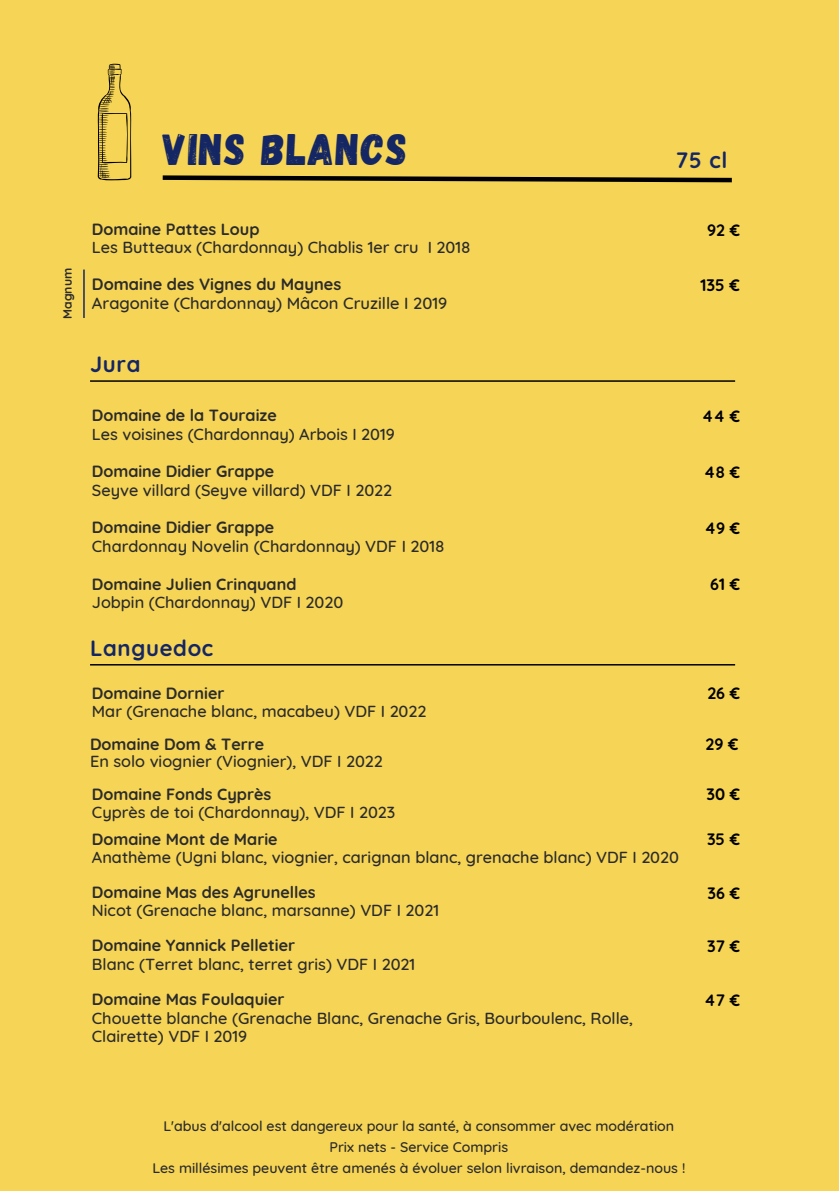
<style>
.page{position:relative;width:839px;height:1191px;background:#fff}
.page>*{position:absolute;margin:0;border:0;box-sizing:border-box;transform-origin:0 0}
.t1{font:44px "Gagalin";letter-spacing:.03em;color:#142664}
.t2{font:700 22.2px "Quicksand";letter-spacing:.03em;color:#142664}
.t3{font:500 16.6px "Quicksand";color:#2b2b2b}
.t4{font:700 16.6px "Quicksand";color:#000}
.t5{font:500 16.4px/17.4px "Quicksand";color:#2b2b2b}
.t6{font:700 16.4px "Quicksand";color:#000}
.t7{font:700 16.4px "Quicksand";color:#2b2b2b}
.t8{font:700 16.2px "Quicksand";color:#2b2b2b}
.t9{font:500 14.2px/21.4px "Quicksand";color:#2b2b2b;text-align:center}
.t10{font:700 12.2px "Quicksand";color:#2b2b2b}
</style>
<div class="page">
<div style="left:0;top:0;width:838px;height:1191px;background:#f6d455"></div>
<svg style="left:162px;top:175px;width:570px;height:8px"></svg>
<svg style="left:97px;top:64px;width:34px;height:117px"></svg>
<hr style="left:90px;top:380px;width:645px;height:2px;background:#000">
<hr style="left:90px;top:664px;width:645px;height:2px;background:#000">
<hr style="left:83px;top:270px;width:2px;height:48px;background:#162764">
<p class="t1" style="left:163px;top:120px;width:246px">VINS BLANCS</p>
<h1 class="t2" style="left:676px;top:146px;width:53px">75 cl</h1>
<h4 class="t10" style="left:59px;top:319px;width:52px;rotate:-90deg">Magnum</h4>
<h4 class="t8" style="left:92px;top:219px;width:169px">Domaine Pattes Loup</h4>
<h3 class="t5" style="left:92px;top:239px;width:380px">Les Butteaux (Chardonnay) Chablis 1er cru I 2018</h3>
<h4 class="t6" style="left:707px;top:220px;width:34px">92 €</h4>
<h4 class="t7" style="left:92px;top:274px;width:251px">Domaine des Vignes du Maynes</h4>
<h4 class="t3" style="left:92px;top:292px;width:357px">Aragonite (Chardonnay) Mâcon Cruzille I 2019</h4>
<h3 class="t4" style="left:700px;top:274px;width:41px">135 €</h3>
<p class="t2" style="left:90px;top:350px;width:52px">Jura</p>
<h4 class="t8" style="left:92px;top:405px;width:186px">Domaine de la Touraize</h4>
<h4 class="t5" style="left:92px;top:425px;width:304px">Les voisines (Chardonnay) Arbois I 2019</h4>
<h3 class="t6" style="left:701px;top:405px;width:40px">44 €</h3>
<h4 class="t8" style="left:92px;top:461px;width:184px">Domaine Didier Grappe</h4>
<h4 class="t5" style="left:92px;top:481px;width:302px">Seyve villard (Seyve villard) VDF I 2022</h4>
<h3 class="t6" style="left:703px;top:461px;width:38px">48 €</h3>
<h2 class="t8" style="left:92px;top:517px;width:184px">Domaine Didier Grappe</h2>
<h4 class="t5" style="left:92px;top:537px;width:354px">Chardonnay Novelin (Chardonnay) VDF I 2018</h4>
<h4 class="t6" style="left:704px;top:517px;width:37px">49 €</h4>
<h3 class="t8" style="left:92px;top:574px;width:206px">Domaine Julien Crinquand</h3>
<h4 class="t5" style="left:92px;top:593px;width:253px">Jobpin (Chardonnay) VDF I 2020</h4>
<h4 class="t6" style="left:710px;top:574px;width:31px">61 €</h4>
<h3 class="t2" style="left:90px;top:634px;width:125px">Languedoc</h3>
<h4 class="t8" style="left:92px;top:683px;width:134px">Domaine Dornier</h4>
<h4 class="t6" style="left:707px;top:683px;width:34px">26 €</h4>
<h3 class="t5" style="left:92px;top:702px;width:336px">Mar (Grenache blanc, macabeu) VDF I 2022</h3>
<h3 class="t8" style="left:90px;top:734px;width:176px">Domaine Dom &amp; Terre</h3>
<h4 class="t5" style="left:90px;top:753px;width:294px">En solo viognier (Viognier), VDF I 2022</h4>
<h3 class="t8" style="left:92px;top:784px;width:181px">Domaine Fonds Cyprès</h3>
<h4 class="t5" style="left:92px;top:803px;width:305px">Cyprès de toi (Chardonnay), VDF I 2023</h4>
<h5 class="t6" style="left:705px;top:734px;width:34px">29 €</h5>
<h3 class="t6" style="left:706px;top:784px;width:35px">30 €</h3>
<h4 class="t8" style="left:92px;top:828px;width:187px">Domaine Mont de Marie</h4>
<h4 class="t6" style="left:707px;top:829px;width:35px">35 €</h4>
<h3 class="t5" style="left:92px;top:848px;width:588px">Anathème (Ugni blanc, viognier, carignan blanc, grenache blanc) VDF I 2020</h3>
<h4 class="t8" style="left:92px;top:882px;width:225px">Domaine Mas des Agrunelles</h4>
<h3 class="t6" style="left:707px;top:882px;width:34px">36 €</h3>
<h4 class="t5" style="left:92px;top:901px;width:348px">Nicot (Grenache blanc, marsanne) VDF I 2021</h4>
<h4 class="t8" style="left:92px;top:935px;width:205px">Domaine Yannick Pelletier</h4>
<h2 class="t6" style="left:707px;top:936px;width:34px">37 €</h2>
<h3 class="t5" style="left:92px;top:955px;width:325px">Blanc (Terret blanc, terret gris) VDF I 2021</h3>
<h4 class="t8" style="left:92px;top:989px;width:194px">Domaine Mas Foulaquier</h4>
<h4 class="t6" style="left:704px;top:990px;width:37px">47 €</h4>
<h4 class="t5" style="left:92px;top:1010px;width:542px">Chouette blanche (Grenache Blanc, Grenache Gris, Bourboulenc, Rolle,<br>Clairette) VDF I 2019</h4>
<h2 class="t9" style="left:152px;top:1115px;width:534px">L'abus d'alcool est dangereux pour la santé, à consommer avec modération<br>Prix nets - Service Compris<br>Les millésimes peuvent être amenés à évoluer selon livraison, demandez-nous !</h2>
</div>
